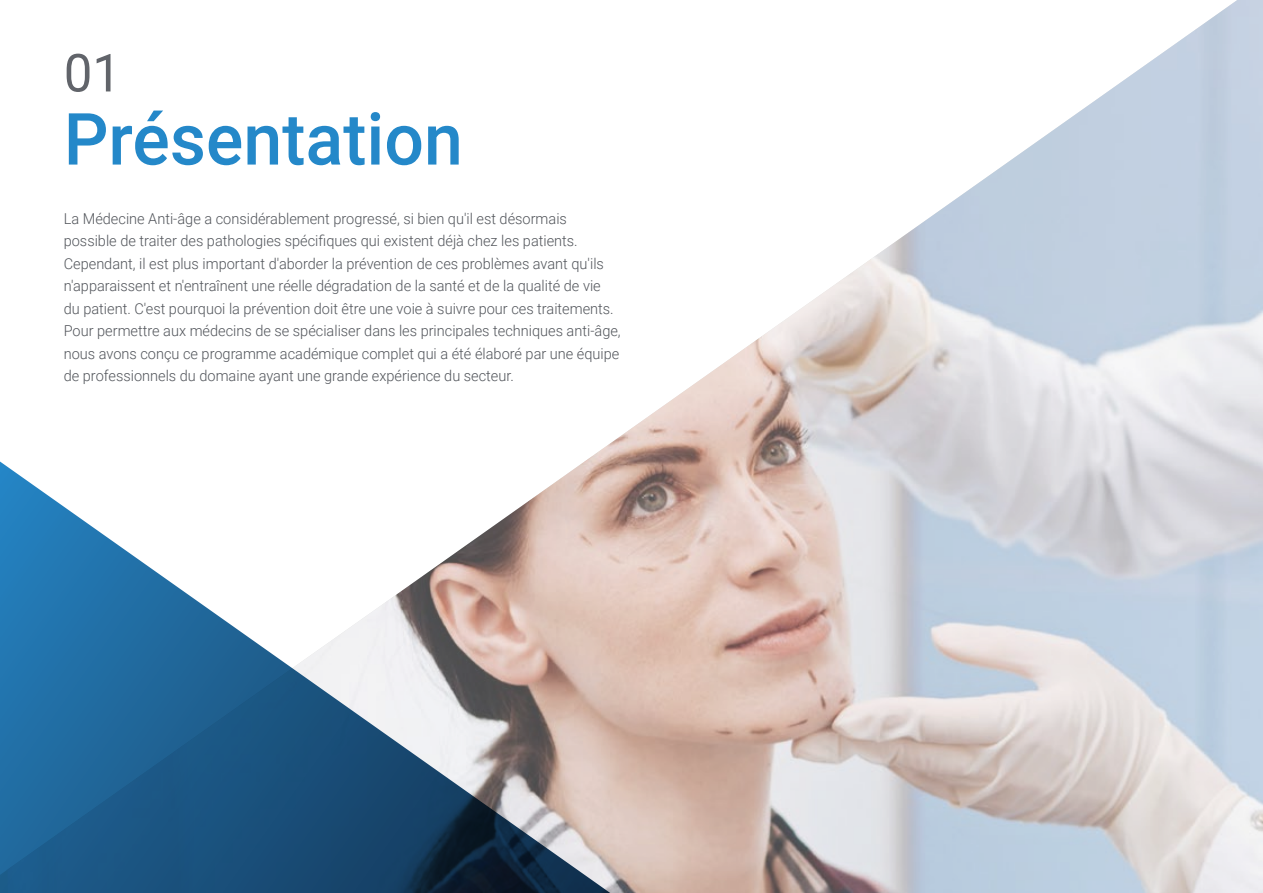
<style>
.page{position:relative;width:1263px;height:893px;background:#fff}
.page>*{position:absolute;margin:0;border:0;box-sizing:border-box;transform-origin:0 0}
.t1{font:500 72px "Roboto";color:#2488c9}
.t2{font:52.5px "Roboto";color:#61646a}
.t3{font:300 15px/22.5px "Roboto";color:#52555b}
</style>
<div class="page">
<img style="left:607px;top:0;width:656px;height:893px">
<svg style="left:0;top:446px;width:640px;height:447px"></svg>
<h2 class="t2" style="left:64px;top:36px;width:59px">01</h2>
<h1 class="t1" style="left:64px;top:89px;width:401px">Présentation</h1>
<p class="t3" style="left:64px;top:207px;width:558px">La Médecine Anti-âge a considérablement progressé, si bien qu'il est désormais possible de traiter des pathologies spécifiques qui existent déjà chez les patients.<br>Cependant, il est plus important d'aborder la prévention de ces problèmes avant qu'ils n'apparaissent et n'entraînent une réelle dégradation de la santé et de la qualité de vie<br>du patient. C'est pourquoi la prévention doit être une voie à suivre pour ces traitements.<br>Pour permettre aux médecins de se spécialiser dans les principales techniques anti-âge, nous avons conçu ce programme académique complet qui a été élaboré par une équipe de professionnels du domaine ayant une grande expérience du secteur.</p>
</div>
